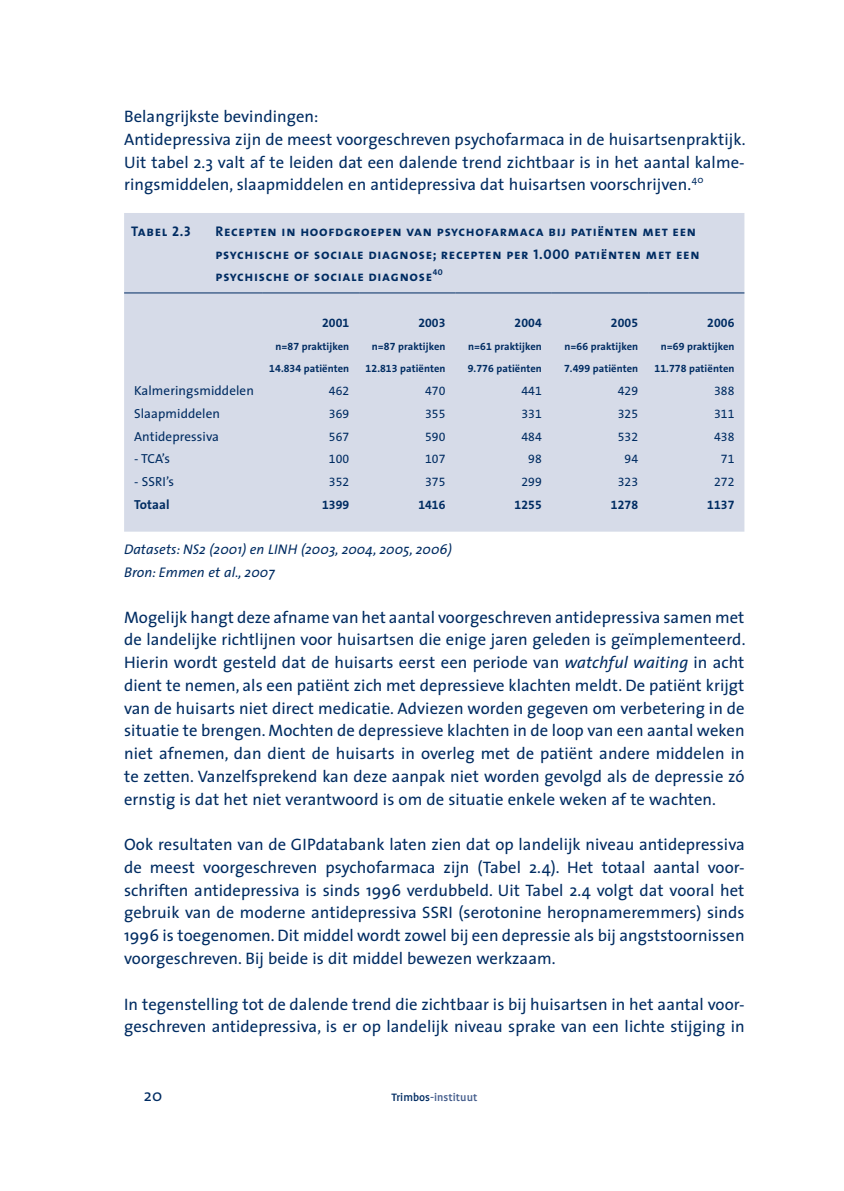
<style>
.page{position:relative;width:844px;height:1191px;background:#fff}
.page>*{position:absolute;margin:0;border:0;box-sizing:border-box;transform-origin:0 0}
.t1{font:16.62px/22.8px "The Sans";letter-spacing:.005em;color:#002c62}
.t2{font:14px/22.8px "The Sans Bold Caps";letter-spacing:.05em;color:#002c62}
.t3{font:italic 14px/22.8px "The Sans";letter-spacing:.005em;color:#002c62}
.t4{font:13.12px "The Sans";letter-spacing:.005em;color:#002c62}
.t5{font:700 13.12px "The Sans";letter-spacing:.005em;color:#002c62}
.t6{font:12.25px "The Sans Expert";letter-spacing:.005em;color:#002c62}
.t7{font:12.25px "The Sans Bold Expert";letter-spacing:.005em;color:#002c62}
.t8{font:500 12.25px "Profile";color:#445d8c}
.t9{font:700 10.5px/22.8px "The Sans";letter-spacing:.005em;color:#002c62;text-align:center}
.s1{font-family:"The Sans Bold Expert";font-weight:400}
.s2{font-style:italic}
.s3{color:#002c62}
</style>
<div class="page">
<div style="left:124px;top:213px;width:620px;height:318px;background:#d6dbe8"></div>
<hr style="left:124px;top:293px;width:139px;height:1px;background:#002c62">
<hr style="left:263px;top:293px;width:96px;height:1px;background:#002c62">
<hr style="left:359px;top:293px;width:96px;height:1px;background:#002c62">
<hr style="left:455px;top:293px;width:96px;height:1px;background:#002c62">
<hr style="left:551px;top:293px;width:97px;height:1px;background:#002c62">
<hr style="left:648px;top:293px;width:96px;height:1px;background:#002c62">
<p class="t1" style="left:124px;top:104px;width:622px">Belangrijkste bevindingen:<br>Antidepressiva zijn de meest voorgeschreven psychofarmaca in de huisartsenpraktijk.<br>Uit tabel 2.3 valt af te leiden dat een dalende trend zichtbaar is in het aantal kalme&shy;ringsmiddelen, slaapmiddelen en antidepressiva dat huisartsen voorschrijven.<sup>40</sup></p>
<p class="t2" style="left:131px;top:219px;width:61px">Tabel 2.3</p>
<p class="t2" style="left:215px;top:219px;width:485px">Recepten in hoofdgroepen van psychofarmaca bij patiënten met een psychische of sociale diagnose; recepten per 1.000 patiënten met een psychische of sociale diagnose<sup>40</sup></p>
<p class="t7" style="left:322px;top:312px;width:29px">2001</p>
<p class="t9" style="left:269px;top:334px;width:81px">n=<span class="s1">87</span> praktijken<br><span class="s1">14.834</span> patiënten</p>
<p class="t7" style="left:418px;top:312px;width:29px">2003</p>
<p class="t9" style="left:365px;top:334px;width:81px">n=<span class="s1">87</span> praktijken<br><span class="s1">12.813</span> patiënten</p>
<p class="t7" style="left:514px;top:312px;width:29px">2004</p>
<p class="t9" style="left:467px;top:334px;width:76px;text-align:left">n=<span class="s1">61</span> praktijken<br><span class="s1">9.776</span> patiënten</p>
<p class="t7" style="left:610px;top:312px;width:29px">2005</p>
<p class="t9" style="left:564px;top:334px;width:76px;text-align:left">n=<span class="s1">66</span> praktijken<br><span class="s1">7.499</span> patiënten</p>
<p class="t7" style="left:707px;top:312px;width:29px">2006</p>
<p class="t9" style="left:654px;top:334px;width:81px">n=<span class="s1">69</span> praktijken<br><span class="s1">11.778</span> patiënten</p>
<p class="t4" style="left:134px;top:380px;width:121px">Kalmeringsmiddelen</p>
<p class="t6" style="left:329px;top:381px;width:22px">462</p>
<p class="t6" style="left:425px;top:381px;width:22px">470</p>
<p class="t6" style="left:521px;top:381px;width:22px">441</p>
<p class="t6" style="left:617px;top:381px;width:22px">429</p>
<p class="t6" style="left:714px;top:381px;width:22px">388</p>
<p class="t4" style="left:134px;top:402px;width:87px">Slaapmiddelen</p>
<p class="t6" style="left:329px;top:403px;width:22px">369</p>
<p class="t6" style="left:425px;top:403px;width:22px">355</p>
<p class="t6" style="left:521px;top:403px;width:22px">331</p>
<p class="t6" style="left:617px;top:403px;width:22px">325</p>
<p class="t6" style="left:714px;top:403px;width:22px">311</p>
<p class="t4" style="left:134px;top:425px;width:86px">Antidepressiva</p>
<p class="t6" style="left:329px;top:426px;width:22px">567</p>
<p class="t6" style="left:425px;top:426px;width:22px">590</p>
<p class="t6" style="left:521px;top:426px;width:22px">484</p>
<p class="t6" style="left:617px;top:426px;width:22px">532</p>
<p class="t6" style="left:714px;top:426px;width:22px">438</p>
<p class="t4" style="left:134px;top:448px;width:37px">- TCA’s</p>
<p class="t6" style="left:329px;top:449px;width:22px">100</p>
<p class="t6" style="left:425px;top:449px;width:22px">107</p>
<p class="t6" style="left:528px;top:449px;width:15px">98</p>
<p class="t6" style="left:624px;top:449px;width:15px">94</p>
<p class="t6" style="left:720px;top:449px;width:15px">71</p>
<p class="t4" style="left:134px;top:471px;width:42px">- SSRI’s</p>
<p class="t6" style="left:329px;top:472px;width:22px">352</p>
<p class="t6" style="left:425px;top:472px;width:22px">375</p>
<p class="t6" style="left:521px;top:472px;width:22px">299</p>
<p class="t6" style="left:617px;top:472px;width:22px">323</p>
<p class="t6" style="left:714px;top:472px;width:22px">272</p>
<p class="t5" style="left:134px;top:493px;width:37px">Totaal</p>
<p class="t7" style="left:322px;top:494px;width:29px">1399</p>
<p class="t7" style="left:418px;top:494px;width:29px">1416</p>
<p class="t7" style="left:514px;top:494px;width:29px">1255</p>
<p class="t7" style="left:610px;top:494px;width:29px">1278</p>
<p class="t7" style="left:707px;top:494px;width:29px">1137</p>
<p class="t3" style="left:124px;top:538px;width:329px">Datasets: NS2 (2001) en LINH (2003, 2004, 2005, 2006)<br>Bron: Emmen et al., 2007</p>
<p class="t1" style="left:124px;top:605px;width:622px;text-align:justify">Mogelijk hangt deze afname van het aantal voorgeschreven antidepressiva samen met de landelijke richtlijnen voor huisartsen die enige jaren geleden is geïmplementeerd.<br>Hierin wordt gesteld dat de huisarts eerst een periode van <span class="s2">watchful waiting</span> in acht dient te nemen, als een patiënt zich met depressieve klachten meldt. De patiënt krijgt van de huisarts niet direct medicatie. Adviezen worden gegeven om verbetering in de situatie te brengen. Mochten de depressieve klachten in de loop van een aantal weken niet afnemen, dan dient de huisarts in overleg met de patiënt andere middelen in te zetten. Vanzelfsprekend kan deze aanpak niet worden gevolgd als de depressie zó ernstig is dat het niet verantwoord is om de situatie enkele weken af te wachten.</p>
<p class="t1" style="left:124px;top:832px;width:622px;text-align:justify">Ook resultaten van de GIPdatabank laten zien dat op landelijk niveau antidepressiva de meest voorgeschreven psychofarmaca zijn (Tabel 2.4). Het totaal aantal voor&shy;schriften antidepressiva is sinds 1996 verdubbeld. Uit Tabel 2.4 volgt dat vooral het gebruik van de moderne antidepressiva SSRI (serotonine heropnameremmers) sinds 1996 is toegenomen. Dit middel wordt zowel bij een depressie als bij angststoornissen voorgeschreven. Bij beide is dit middel bewezen werkzaam.</p>
<p class="t1" style="left:124px;top:992px;width:622px">In tegenstelling tot de dalende trend die zichtbaar is bij huisartsen in het aantal voor&shy;geschreven antidepressiva, is er op landelijk niveau sprake van een lichte stijging in</p>
<p class="t1" style="left:144px;top:1083px;width:20px">20</p>
<p class="t8" style="left:391px;top:1090px;width:87px"><span class="s3">Trimbos</span>-instituut</p>
</div>
